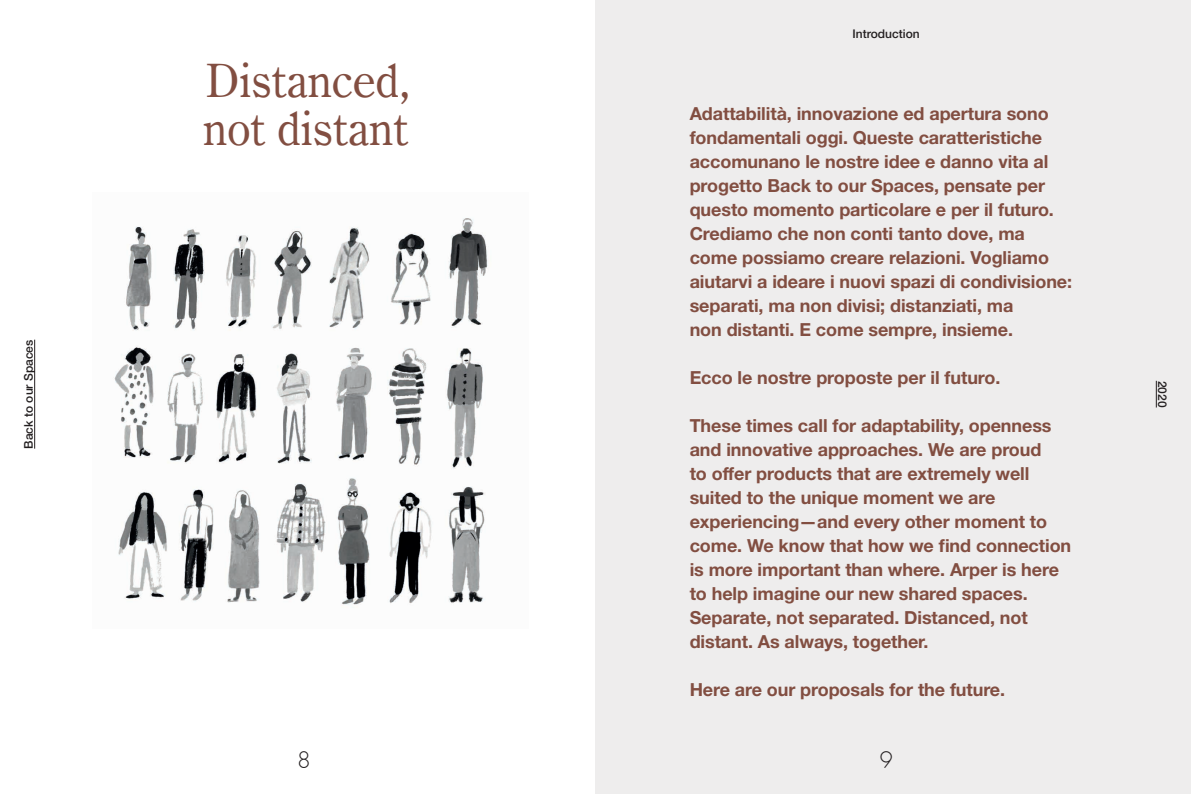
<style>
.page{position:relative;width:1191px;height:794px;background:#fff}
.page>*{position:absolute;margin:0;border:0;box-sizing:border-box;transform-origin:0 0}
.page_numer{font:46.2px "Century Oldstyle BT";color:#824e41}
.t1{font:300 22px "Futura";color:#231f20}
.Translation_Text{font:700 18px/24px "Helvetica Neue LT Std";letter-spacing:-.005em;color:#824e41}
.Navigation{font:500 12px "Helvetica Neue LT Std";color:#231f20}
</style>
<div class="page">
<div style="left:595px;top:0;width:596px;height:794px;background:#eeeded"></div>
<img style="left:114px;top:218px;width:374px;height:387px">
<svg style="left:1156px;top:381px;width:1px;height:26px"></svg>
<hr style="left:34px;top:340px;width:1px;height:108px;background:#231f20">
<p class="Navigation" style="left:21px;top:448px;width:110px;rotate:-90deg">Back to our Spaces</p>
<p class="page_numer" style="left:206px;top:52px;width:206px">Distanced,</p>
<p class="page_numer" style="left:203px;top:101px;width:207px">not distant</p>
<p class="Navigation" style="left:852px;top:26px;width:69px">Introduction</p>
<p class="Translation_Text" style="left:689px;top:101px;width:384px">Adattabilità, innovazione ed apertura sono fondamentali oggi. Queste caratteristiche accomunano le nostre idee e danno vita al progetto Back to our Spaces, pensate per questo momento particolare e per il futuro.<br>Crediamo che non conti tanto dove, ma come possiamo creare relazioni. Vogliamo aiutarvi a ideare i nuovi spazi di condivisione: separati, ma non divisi; distanziati, ma<br>non distanti. E come sempre, insieme.</p>
<p class="Translation_Text" style="left:689px;top:365px;width:312px">Ecco le nostre proposte per il futuro.</p>
<p class="Translation_Text" style="left:689px;top:413px;width:383px">These times call for adaptability, openness and innovative approaches. We are proud<br>to offer products that are extremely well suited to the unique moment we are experiencing—and every other moment to come. We know that how we find connection is more important than where. Arper is here to help imagine our new shared spaces.<br>Separate, not separated. Distanced, not distant. As always, together.</p>
<p class="Translation_Text" style="left:689px;top:677px;width:317px">Here are our proposals for the future.</p>
<p class="t1" style="left:297px;top:744px;width:15px">8</p>
<p class="t1" style="left:879px;top:744px;width:15px">9</p>
<p class="Navigation" style="left:1169px;top:381px;width:28px;rotate:90deg">2020</p>
</div>
